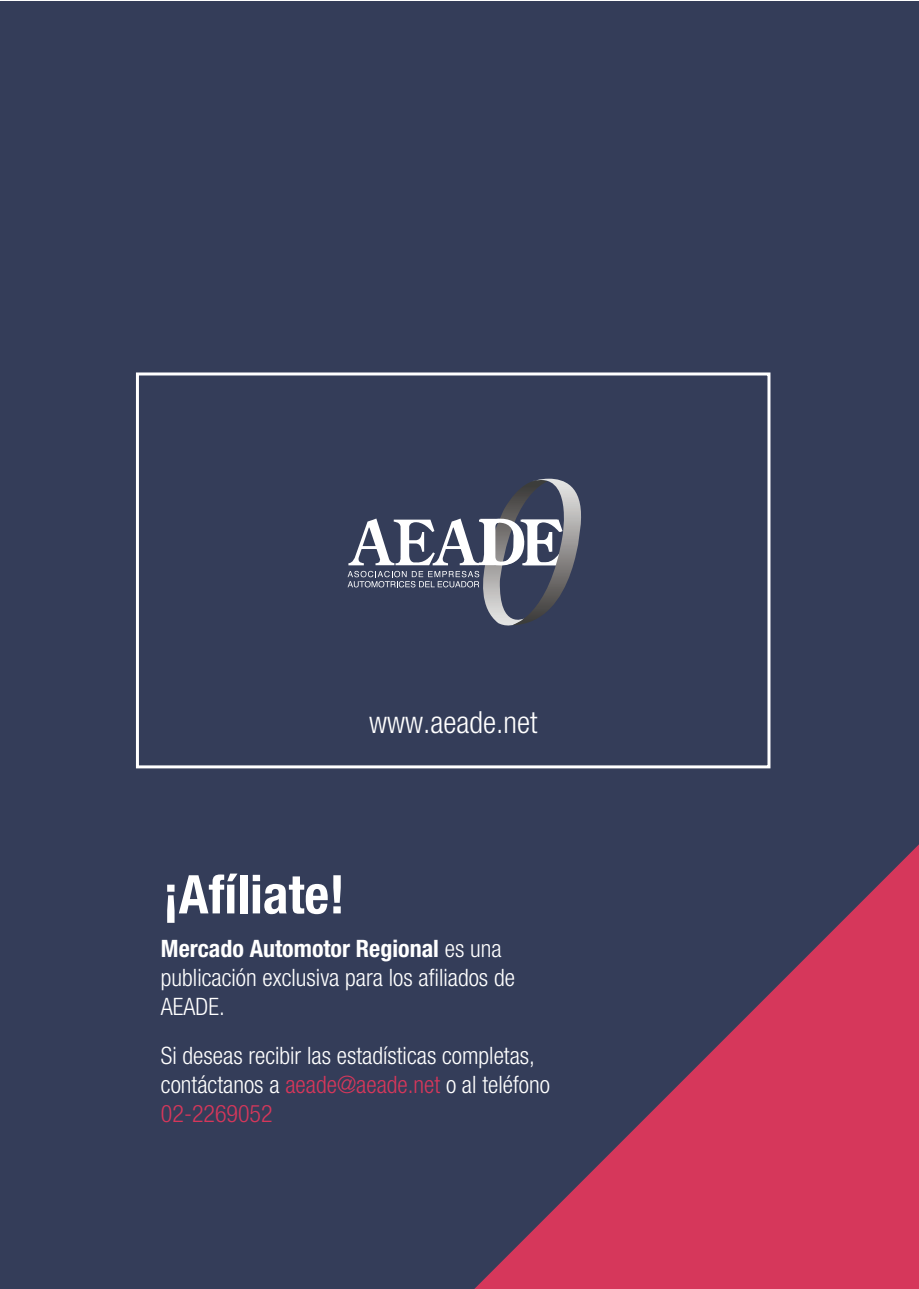
<style>
.page{position:relative;width:919px;height:1289px;background:#fff}
.page>*{position:absolute;margin:0;border:0;box-sizing:border-box;transform-origin:0 0}
.t1{font:700 condensed 53.4px "Helvetica Neue LT Std";color:#fff}
.t2{font:300 condensed 30.45px "Helvetica Neue LT Std";color:#fff}
.t3{font:300 condensed 24px/28.8px "Helvetica Neue LT Std";color:#fff}
.s1{font-weight:700}
.s2{color:#d6375b}
</style>
<div class="page">
<div style="left:0;top:1px;width:918px;height:1287px;background:#343d59"></div>
<svg style="left:475px;top:845px;width:443px;height:443px"></svg>
<div style="left:136px;top:372px;width:634px;height:396px;border:3px solid #fff"></div>
<svg style="left:347px;top:478px;width:234px;height:148px"></svg>
<p class="t2" style="left:369px;top:704px;width:170px">www.aeade.net</p>
<h1 class="t1" style="left:163px;top:862px;width:183px">¡Afíliate!</h1>
<p class="t3" style="left:161px;top:934px;width:355px"><span class="s1">Mercado Automotor Regional</span> es una publicación exclusiva para los afiliados de<br>AEADE.</p>
<p class="t3" style="left:161px;top:1040px;width:390px">Si deseas recibir las estadísticas completas, contáctanos a <span class="s2">aeade@aeade.net</span> o al teléfono<br><span class="s2">02-2269052</span></p>
</div>
